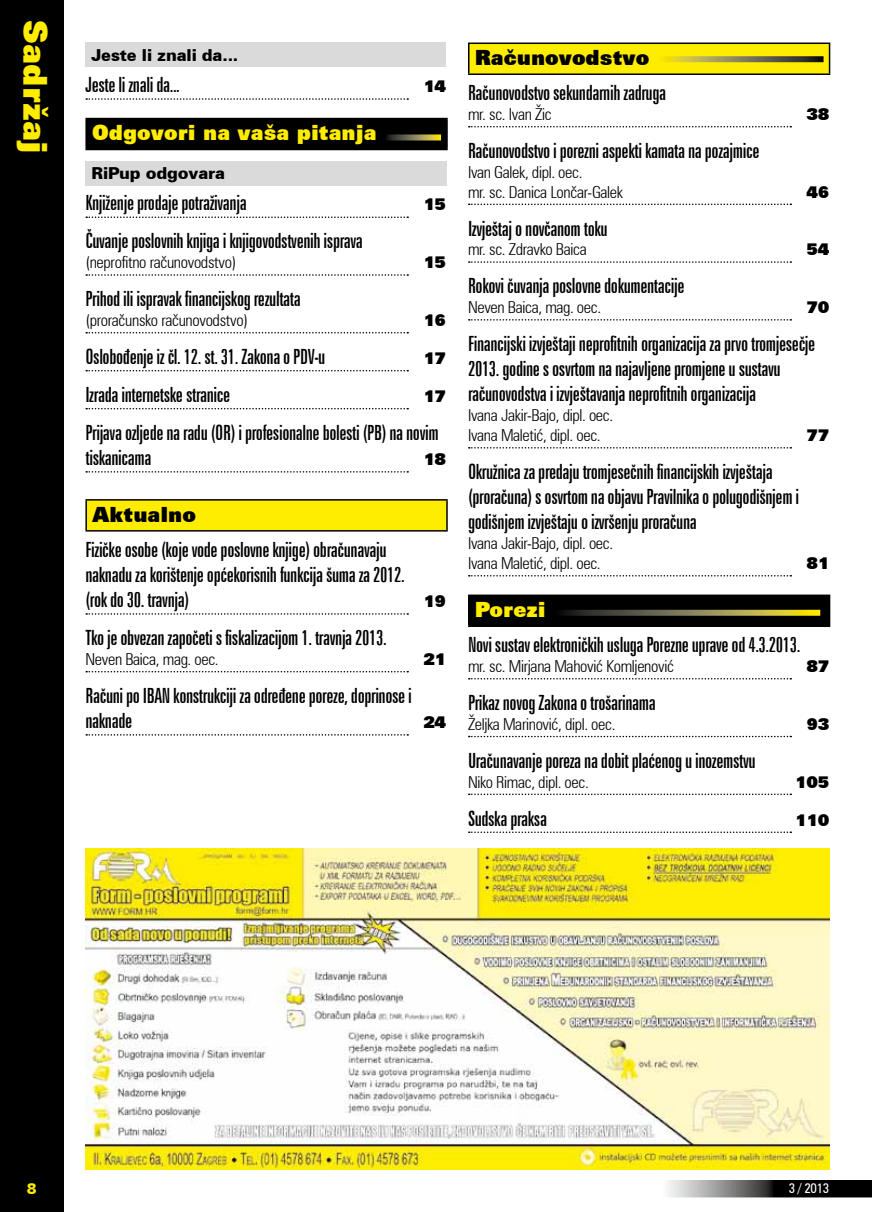
<style>
.page{position:relative;width:872px;height:1212px;background:#fff}
.page>*{position:absolute;margin:0;border:0;box-sizing:border-box;transform-origin:0 0}
.t1{font:900 33px "Zurich BT";color:#ffed00}
.t2{font:extra-condensed 21px/25.2px "Zurich BT";letter-spacing:-.02em;color:#000}
.t3{font:900 21px "Zurich BT";color:#ffed00}
.t4{font:300 condensed 16.5px/19.8px "Zurich BT";letter-spacing:-.02em;color:#000}
.t5{font:900 16.5px "Zurich BT";letter-spacing:-.02em;color:#000}
.t6{font:900 16.5px "Zurich BT";letter-spacing:-.01em;color:#000}
.t7{font:900 15px "Zurich BT";color:#ffed00}
.t8{font:condensed 13.5px "Zurich BT";color:#fff}
.s1{font-weight:900;font-stretch:normal}
.s2{font-weight:900;font-stretch:normal;color:#ffed00}
</style>
<div class="page">
<svg style="left:668px;top:1180px;width:204px;height:17px;background:#4b4b4b"></svg>
<div style="left:0;top:0;width:64px;height:1212px;background:#000"></div>
<svg style="left:86px;top:98px;width:322px;height:2px"></svg>
<svg style="left:86px;top:216px;width:322px;height:2px"></svg>
<svg style="left:86px;top:274px;width:322px;height:2px"></svg>
<svg style="left:86px;top:332px;width:322px;height:1px"></svg>
<svg style="left:86px;top:370px;width:322px;height:1px"></svg>
<svg style="left:86px;top:408px;width:322px;height:1px"></svg>
<svg style="left:86px;top:471px;width:322px;height:2px"></svg>
<svg style="left:86px;top:613px;width:322px;height:2px"></svg>
<svg style="left:86px;top:671px;width:322px;height:1px"></svg>
<svg style="left:86px;top:734px;width:322px;height:2px"></svg>
<div style="left:85px;top:43px;width:361px;height:24px;background:#dadada"></div>
<div style="left:86px;top:119px;width:361px;height:30px;background:#000"></div>
<hr style="left:85px;top:118px;width:363px;height:1px;background:#000">
<hr style="left:85px;top:119px;width:2px;height:30px;background:#000">
<hr style="left:446px;top:119px;width:2px;height:30px;background:#000">
<hr style="left:85px;top:149px;width:363px;height:1px;background:#000">
<svg style="left:386px;top:134px;width:55px;height:6px"></svg>
<div style="left:85px;top:161px;width:362px;height:24px;background:#dadada"></div>
<div style="left:86px;top:500px;width:361px;height:31px;background:#ffed00"></div>
<hr style="left:85px;top:499px;width:363px;height:2px;background:#000">
<hr style="left:85px;top:501px;width:2px;height:29px;background:#000">
<hr style="left:446px;top:501px;width:2px;height:29px;background:#000">
<hr style="left:85px;top:530px;width:363px;height:2px;background:#000">
<svg style="left:469px;top:126px;width:322px;height:1px"></svg>
<svg style="left:469px;top:204px;width:322px;height:1px"></svg>
<svg style="left:469px;top:261px;width:322px;height:2px"></svg>
<svg style="left:469px;top:319px;width:322px;height:2px"></svg>
<svg style="left:469px;top:447px;width:322px;height:1px"></svg>
<svg style="left:469px;top:575px;width:322px;height:1px"></svg>
<svg style="left:469px;top:678px;width:322px;height:1px"></svg>
<svg style="left:469px;top:736px;width:322px;height:1px"></svg>
<svg style="left:469px;top:793px;width:322px;height:2px"></svg>
<svg style="left:469px;top:831px;width:322px;height:2px"></svg>
<div style="left:469px;top:43px;width:360px;height:31px;background:#ffed00"></div>
<hr style="left:468px;top:43px;width:362px;height:1px;background:#000">
<svg style="left:468px;top:44px;width:1px;height:29px"></svg>
<hr style="left:828px;top:44px;width:2px;height:29px;background:#000">
<hr style="left:468px;top:73px;width:362px;height:2px;background:#000">
<svg style="left:665px;top:56px;width:158px;height:6px"></svg>
<div style="left:469px;top:595px;width:360px;height:31px;background:#000"></div>
<hr style="left:468px;top:594px;width:362px;height:2px;background:#000">
<svg style="left:468px;top:596px;width:1px;height:29px"></svg>
<hr style="left:828px;top:596px;width:2px;height:29px;background:#000">
<hr style="left:468px;top:625px;width:362px;height:2px;background:#000">
<svg style="left:561px;top:610px;width:259px;height:6px;background:#837d3e"></svg>
<img style="left:85px;top:848px;width:744px;height:321px">
<p class="t1" style="left:55px;top:20px;width:135px;rotate:90deg">Sadržaj</p>
<p class="t6" style="left:91px;top:45px;width:148px">Jeste li znali da...</p>
<p class="t2" style="left:85px;top:72px;width:96px">Jeste li znali da...</p>
<p class="t5" style="left:423px;top:76px;width:24px">14</p>
<p class="t3" style="left:92px;top:120px;width:286px">Odgovori na vaša pitanja</p>
<p class="t6" style="left:91px;top:163px;width:135px">RiPup odgovara</p>
<p class="t2" style="left:85px;top:191px;width:163px">Knjiženje prodaje potraživanja</p>
<p class="t5" style="left:423px;top:195px;width:24px">15</p>
<p class="t2" style="left:85px;top:229px;width:279px">Čuvanje poslovnih knjiga i knjigovodstvenih isprava</p>
<p class="t4" style="left:85px;top:252px;width:152px">(neprofitno računovodstvo)</p>
<p class="t5" style="left:423px;top:252px;width:24px">15</p>
<p class="t2" style="left:85px;top:286px;width:217px">Prihod ili ispravak financijskog rezultata</p>
<p class="t4" style="left:85px;top:310px;width:164px">(proračunsko računovodstvo)</p>
<p class="t5" style="left:423px;top:310px;width:24px">16</p>
<p class="t2" style="left:85px;top:344px;width:241px">Oslobođenje iz čl. 12. st. 31. Zakona o PDV-u</p>
<p class="t5" style="left:423px;top:348px;width:24px">17</p>
<p class="t2" style="left:85px;top:382px;width:146px">Izrada internetske stranice</p>
<p class="t5" style="left:423px;top:386px;width:24px">17</p>
<p class="t2" style="left:85px;top:420px;width:355px">Prijava ozljede na radu (OR) i profesionalne bolesti (PB) na novim tiskanicama</p>
<p class="t5" style="left:423px;top:449px;width:24px">18</p>
<p class="t2" style="left:85px;top:497px;width:303px;line-height:35px;text-indent:7px"><span class="s1">Aktualno<br></span>Fizičke osobe (koje vode poslovne knjige) obračunavaju</p>
<p class="t2" style="left:85px;top:562px;width:321px">naknadu za korištenje općekorisnih funkcija šuma za 2012. (rok do 30. travnja)</p>
<p class="t5" style="left:423px;top:591px;width:24px">19</p>
<p class="t2" style="left:85px;top:625px;width:303px">Tko je obvezan započeti s fiskalizacijom 1. travnja 2013.</p>
<p class="t4" style="left:85px;top:649px;width:135px">Neven Baica, mag. oec.</p>
<p class="t5" style="left:423px;top:649px;width:24px">21</p>
<p class="t2" style="left:85px;top:683px;width:328px">Računi po IBAN konstrukciji za određene poreze, doprinose i naknade</p>
<p class="t5" style="left:423px;top:712px;width:24px">24</p>
<p class="t2" style="left:468px;top:41px;width:200px;line-height:35px;text-align:center"><span class="s1">Računovodstvo<br></span>Računovodstvo sekundarnih zadruga</p>
<p class="t4" style="left:468px;top:104px;width:85px">mr. sc. Ivan Žic</p>
<p class="t5" style="left:806px;top:104px;width:24px">38</p>
<p class="t2" style="left:468px;top:138px;width:293px">Računovodstvo i porezni aspekti kamata na pozajmice</p>
<p class="t4" style="left:468px;top:162px;width:157px">Ivan Galek, dipl. oec.<br>mr. sc. Danica Lončar-Galek</p>
<p class="t5" style="left:806px;top:182px;width:24px">46</p>
<p class="t2" style="left:468px;top:216px;width:141px">Izvještaj o novčanom toku</p>
<p class="t4" style="left:468px;top:239px;width:120px">mr. sc. Zdravko Baica</p>
<p class="t5" style="left:806px;top:239px;width:24px">54</p>
<p class="t2" style="left:468px;top:273px;width:218px">Rokovi čuvanja poslovne dokumentacije</p>
<p class="t4" style="left:468px;top:297px;width:135px">Neven Baica, mag. oec.</p>
<p class="t5" style="left:806px;top:297px;width:24px">70</p>
<p class="t2" style="left:468px;top:331px;width:349px">Financijski izvještaji neprofitnih organizacija za prvo tromjesečje<br>2013. godine s osvrtom na najavljene promjene u sustavu računovodstva i izvještavanja neprofitnih organizacija</p>
<p class="t4" style="left:468px;top:405px;width:147px">Ivana Jakir-Bajo, dipl. oec.<br>Ivana Maletić, dipl. oec.</p>
<p class="t5" style="left:806px;top:425px;width:24px">77</p>
<p class="t2" style="left:468px;top:459px;width:333px">Okružnica za predaju tromjesečnih financijskih izvještaja (proračuna) s osvrtom na objavu Pravilnika o polugodišnjem i godišnjem izvještaju o izvršenju proračuna</p>
<p class="t4" style="left:468px;top:533px;width:147px">Ivana Jakir-Bajo, dipl. oec.<br>Ivana Maletić, dipl. oec.</p>
<p class="t5" style="left:806px;top:553px;width:24px">81</p>
<p class="t2" style="left:468px;top:592px;width:334px;line-height:35px;text-indent:7px"><span class="s2">Porezi<br></span>Novi sustav elektroničkih usluga Porezne uprave od 4.3.2013.</p>
<p class="t4" style="left:468px;top:656px;width:207px">mr. sc. Mirjana Mahović Komljenović</p>
<p class="t5" style="left:806px;top:656px;width:24px">87</p>
<p class="t2" style="left:468px;top:690px;width:189px">Prikaz novog Zakona o trošarinama</p>
<p class="t4" style="left:468px;top:714px;width:149px">Željka Marinović, dipl. oec.</p>
<p class="t5" style="left:806px;top:714px;width:24px">93</p>
<p class="t2" style="left:468px;top:748px;width:289px">Uračunavanje poreza na dobit plaćenog u inozemstvu</p>
<p class="t4" style="left:468px;top:772px;width:122px">Niko Rimac, dipl. oec.</p>
<p class="t5" style="left:795px;top:772px;width:36px">105</p>
<p class="t2" style="left:468px;top:806px;width:81px">Sudska praksa</p>
<p class="t5" style="left:795px;top:809px;width:36px">110</p>
<p class="t7" style="left:27px;top:1179px;width:11px">8</p>
<p class="t8" style="left:788px;top:1180px;width:42px">3 / 2013</p>
</div>
